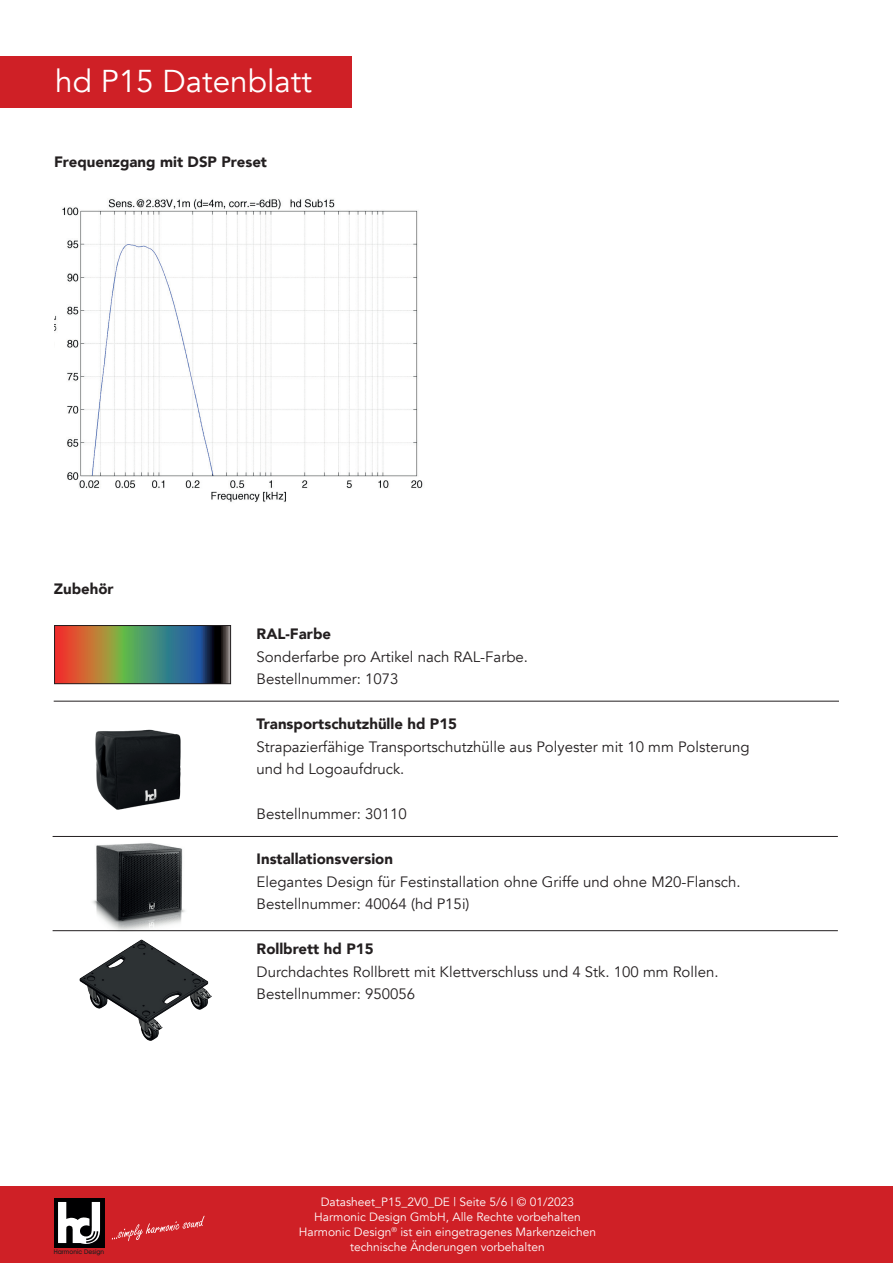
<style>
.page{position:relative;width:893px;height:1263px;background:#fff}
.page>*{position:absolute;margin:0;border:0;box-sizing:border-box;transform-origin:0 0}
.t1{font:31.5px "Avenir";color:#fff}
.t2{font:15px/22.5px "Avenir";color:#231f20}
.t3{font:900 15px "Avenir";color:#231f20}
.t4{font:12px/15px "Avenir";color:#fff;text-align:center}
.t5{font:500 6.45px "Avant Garde IT Cby BT";color:#231f20}
</style>
<div class="page">
<div style="left:0;top:1186px;width:893px;height:77px;background:#cf2026"></div>
<div style="left:54px;top:1198px;width:50px;height:49px;background:#000001"></div>
<svg style="left:58px;top:1202px;width:42px;height:42px"></svg>
<svg style="left:112px;top:1216px;width:93px;height:25px"></svg>
<img style="left:88px;top:843px;width:99px;height:89px">
<img style="left:95px;top:729px;width:86px;height:81px">
<img style="left:54px;top:199px;width:369px;height:303px">
<hr style="left:53px;top:836px;width:785px;height:1px;background:#231f20">
<hr style="left:53px;top:930px;width:785px;height:1px;background:#231f20">
<hr style="left:54px;top:701px;width:785px;height:1px;background:#231f20">
<svg style="left:56px;top:627px;width:173px;height:55px;background:#6b6e57"></svg>
<div style="left:54px;top:625px;width:177px;height:59px;border:1px solid #231f20"></div>
<div style="left:0;top:57px;width:351px;height:51px;background:#cf2026"></div>
<img style="left:79px;top:940px;width:133px;height:101px">
<h1 class="t1" style="left:55px;top:62px;width:258px">hd P15 Datenblatt</h1>
<p class="t3" style="left:54px;top:148px;width:215px">Frequenzgang mit DSP Preset</p>
<p class="t3" style="left:54px;top:576px;width:61px">Zubehör</p>
<p class="t5" style="left:54px;top:1248px;width:52px">Harmonic Design</p>
<p class="t3" style="left:257px;top:621px;width:76px">RAL-Farbe</p>
<p class="t2" style="left:257px;top:645px;width:273px">Sonderfarbe pro Artikel nach RAL-Farbe.<br>Bestellnummer: 1073</p>
<p class="t3" style="left:257px;top:711px;width:202px">Transportschutzhülle hd P15</p>
<p class="t2" style="left:257px;top:735px;width:494px">Strapazierfähige Transportschutzhülle aus Polyester mit 10 mm Polsterung und hd Logoaufdruck.</p>
<p class="t2" style="left:257px;top:803px;width:152px">Bestellnummer: 30110</p>
<p class="t3" style="left:257px;top:846px;width:138px">Installationsversion</p>
<p class="t2" style="left:257px;top:870px;width:485px">Elegantes Design für Festinstallation ohne Griffe und ohne M20-Flansch.<br>Bestellnummer: 40064 (hd P15i)</p>
<p class="t3" style="left:257px;top:936px;width:118px">Rollbrett hd P15</p>
<p class="t2" style="left:257px;top:960px;width:463px">Durchdachtes Rollbrett mit Klettverschluss und 4 Stk. 100 mm Rollen.<br>Bestellnummer: 950056</p>
<p class="t4" style="left:299px;top:1194px;width:299px">Datasheet_P15_2V0_DE | Seite 5/6 | © 01/2023<br>Harmonic Design GmbH, Alle Rechte vorbehalten Harmonic Design<sup>®</sup> ist ein eingetragenes Markenzeichen technische Änderungen vorbehalten</p>
</div>
